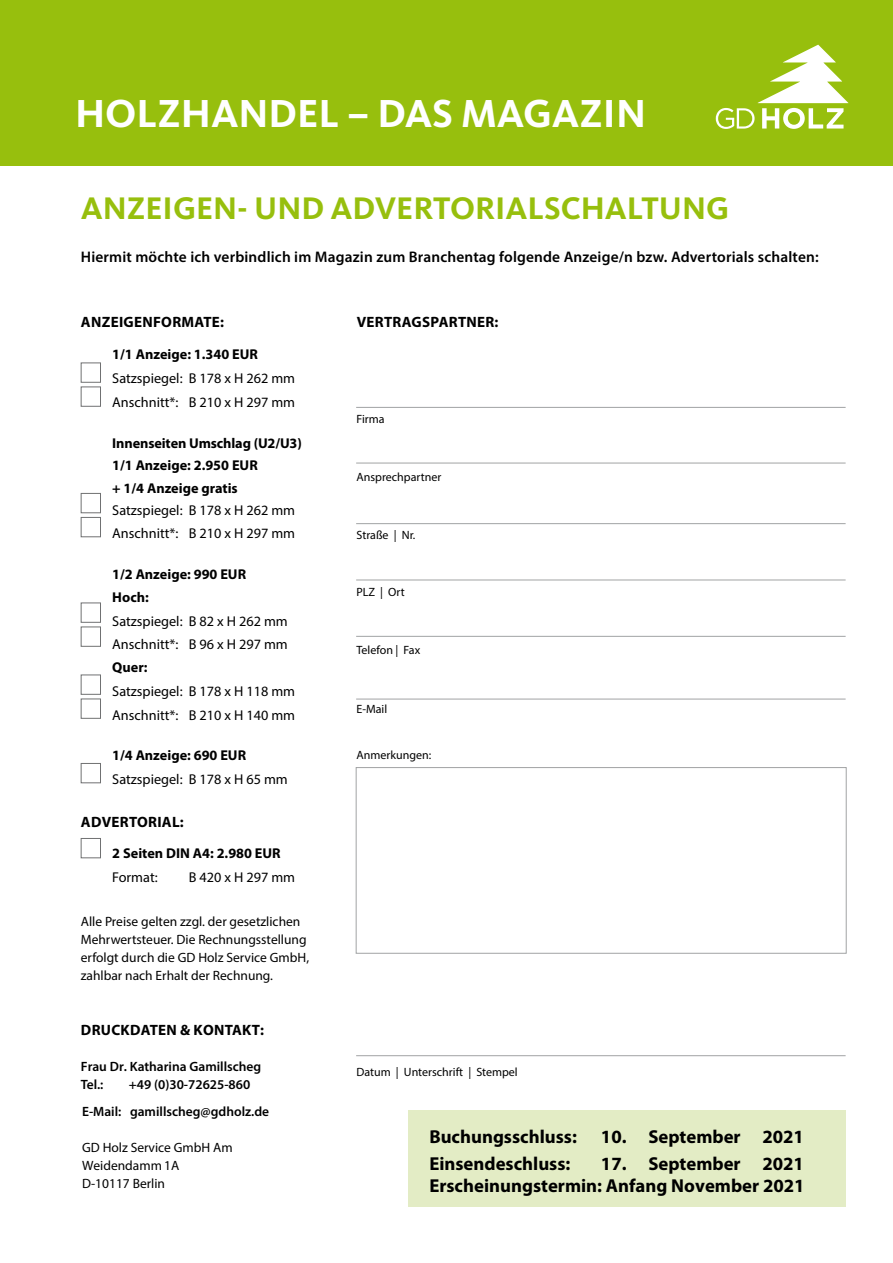
<style>
.page{position:relative;width:893px;height:1263px;background:#fff}
.page>*{position:absolute;margin:0;border:0;box-sizing:border-box;transform-origin:0 0}
.t1{font:700 40.5px "Kievit";color:#fff}
.t2{font:32.4px "Kievit Bold SC";color:#97bf0d}
.t3{font:700 18.75px/22.5px "Myriad Pro";color:#000;text-align:right}
.t4{font:600 15.3px "Myriad Pro";letter-spacing:.01em;color:#000}
.t5{font:700 15px "Myriad Pro";letter-spacing:.02em;color:#000}
.t6{font:14.25px/23.4px "Myriad Pro";color:#000}
.t7{font:700 14.25px/22.5px "Myriad Pro";color:#000}
.t8{font:13.5px/18px "Myriad Pro";color:#000}
.t9{font:600 13.5px/26.7px "Myriad Pro";color:#000}
.t10{font:12px "Myriad Pro";color:#000}
</style>
<div class="page">
<div style="left:0;top:0;width:893px;height:166px;background:#97bf0d"></div>
<div style="left:81px;top:363px;width:20px;height:20px;border:1px solid #707172"></div>
<div style="left:81px;top:387px;width:20px;height:20px;border:1px solid #707172"></div>
<div style="left:81px;top:493px;width:20px;height:20px;border:1px solid #707172"></div>
<div style="left:81px;top:517px;width:20px;height:20px;border:1px solid #707172"></div>
<div style="left:81px;top:603px;width:20px;height:20px;border:1px solid #707172"></div>
<div style="left:81px;top:627px;width:20px;height:20px;border:1px solid #707172"></div>
<div style="left:81px;top:675px;width:20px;height:20px;border:1px solid #707172"></div>
<div style="left:81px;top:699px;width:20px;height:20px;border:1px solid #707172"></div>
<div style="left:81px;top:763px;width:20px;height:20px;border:1px solid #707172"></div>
<div style="left:81px;top:838px;width:20px;height:20px;border:1px solid #707172"></div>
<svg style="left:716px;top:45px;width:132px;height:84px"></svg>
<div style="left:408px;top:1110px;width:438px;height:96px;background:#e3ecc5"></div>
<hr style="left:356px;top:407px;width:490px;height:1px;background:#a1a3a4">
<hr style="left:356px;top:463px;width:490px;height:1px;background:#a1a3a4">
<hr style="left:356px;top:523px;width:490px;height:1px;background:#a1a3a4">
<hr style="left:356px;top:580px;width:490px;height:1px;background:#a1a3a4">
<hr style="left:356px;top:636px;width:490px;height:1px;background:#a1a3a4">
<hr style="left:356px;top:699px;width:490px;height:1px;background:#a1a3a4">
<hr style="left:356px;top:1055px;width:490px;height:1px;background:#a1a3a4">
<div style="left:356px;top:767px;width:491px;height:187px;border:1px solid #a1a3a4"></div>
<h1 class="t1" style="left:75px;top:89px;width:572px">HOLZHANDEL – DAS MAGAZIN</h1>
<h2 class="t2" style="left:81px;top:188px;width:650px">ANZEIGEN- UND ADVERTORIALSCHALTUNG</h2>
<p class="t4" style="left:81px;top:247px;width:739px">Hiermit möchte ich verbindlich im Magazin zum Branchentag folgende Anzeige/n bzw. Advertorials schalten:</p>
<p class="t5" style="left:81px;top:313px;width:145px">ANZEIGENFORMATE:</p>
<p class="t5" style="left:357px;top:313px;width:143px">VERTRAGSPARTNER:</p>
<p class="t7" style="left:112px;top:343px;width:147px">1/1 Anzeige: 1.340 EUR</p>
<p class="t6" style="left:112px;top:366px;width:184px">Satzspiegel: B 178 x H 262 mm<br>Anschnitt*: B 210 x H 297 mm</p>
<p class="t7" style="left:112px;top:432px;width:191px">Innenseiten Umschlag (U2/U3)<br>1/1 Anzeige: 2.950 EUR<br>+ 1/4 Anzeige gratis</p>
<p class="t6" style="left:112px;top:499px;width:184px;line-height:22.5px">Satzspiegel: B 178 x H 262 mm<br>Anschnitt*: B 210 x H 297 mm</p>
<p class="t7" style="left:112px;top:562px;width:135px;line-height:23.4px">1/2 Anzeige: 990 EUR<br>Hoch:</p>
<p class="t6" style="left:112px;top:610px;width:177px;line-height:22.8px">Satzspiegel: B 82 x H 262 mm<br>Anschnitt*: B 96 x H 297 mm</p>
<p class="t7" style="left:112px;top:657px;width:37px">Quer:</p>
<p class="t6" style="left:112px;top:680px;width:184px">Satzspiegel: B 178 x H 118 mm<br>Anschnitt*: B 210 x H 140 mm</p>
<p class="t7" style="left:112px;top:744px;width:135px">1/4 Anzeige: 690 EUR</p>
<p class="t6" style="left:112px;top:768px;width:177px">Satzspiegel: B 178 x H 65 mm</p>
<p class="t5" style="left:81px;top:813px;width:104px">ADVERTORIAL:</p>
<p class="t7" style="left:112px;top:842px;width:170px">2 Seiten DIN A4: 2.980 EUR</p>
<p class="t6" style="left:112px;top:865px;width:47px">Format:</p>
<p class="t6" style="left:189px;top:865px;width:108px">B 420 x H 297 mm</p>
<p class="t8" style="left:81px;top:912px;width:230px">Alle Preise gelten zzgl. der gesetzlichen Mehrwertsteuer. Die Rechnungsstellung erfolgt durch die GD Holz Service GmbH, zahlbar nach Erhalt der Rechnung.</p>
<p class="t5" style="left:81px;top:1021px;width:185px">DRUCKDATEN &amp; KONTAKT:</p>
<p class="t9" style="left:81px;top:1053px;width:182px">Frau Dr. Katharina Gamillscheg</p>
<p class="t9" style="left:81px;top:1071px;width:24px">Tel.:</p>
<p class="t9" style="left:82px;top:1071px;width:189px;text-indent:47px">+49 (0)30-72625-860<br>E-Mail: gamillscheg@gdholz.de</p>
<p class="t8" style="left:82px;top:1138px;width:152px">GD Holz Service GmbH Am<br>Weidendamm 1A<br>D-10117 Berlin</p>
<p class="t10" style="left:357px;top:412px;width:30px">Firma</p>
<p class="t10" style="left:357px;top:469px;width:86px">Ansprechpartner</p>
<p class="t10" style="left:357px;top:527px;width:60px">Straße | Nr.</p>
<p class="t10" style="left:357px;top:585px;width:50px">PLZ | Ort</p>
<p class="t10" style="left:357px;top:642px;width:65px">Telefon | Fax</p>
<p class="t10" style="left:357px;top:702px;width:32px">E-Mail</p>
<p class="t10" style="left:357px;top:747px;width:76px">Anmerkungen:</p>
<p class="t10" style="left:357px;top:1064px;width:163px">Datum | Unterschrift | Stempel</p>
<h3 class="t3" style="left:429px;top:1126px;width:149px">Buchungsschluss:</h3>
<h3 class="t3" style="left:601px;top:1125px;width:205px">10. September 2021</h3>
<h3 class="t3" style="left:429px;top:1152px;width:143px">Einsendeschluss:</h3>
<h3 class="t3" style="left:429px;top:1152px;width:377px">17. September 2021<br>Erscheinungstermin: Anfang November 2021</h3>
</div>
